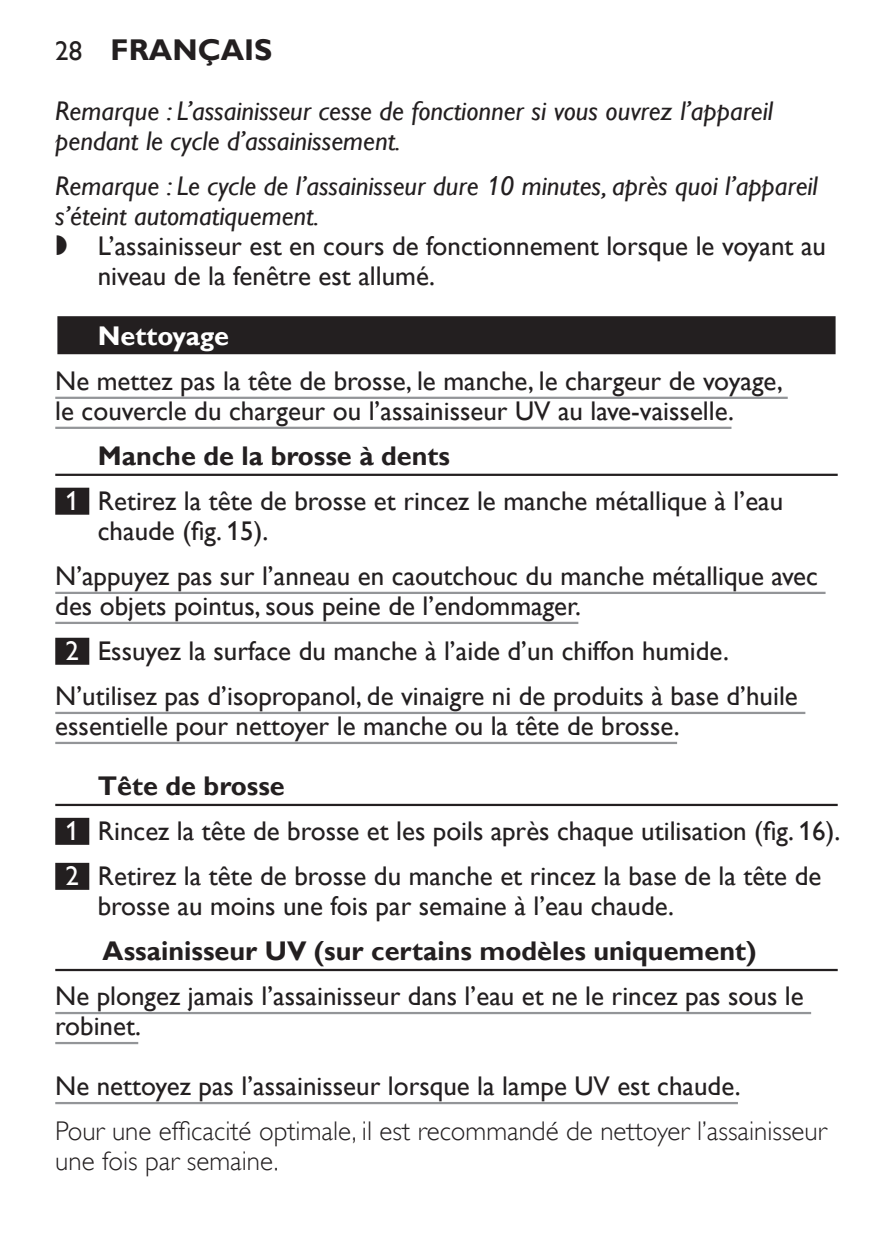
<style>
.page{position:relative;width:893px;height:1259px;background:#fff}
.page>*{position:absolute;margin:0;border:0;box-sizing:border-box;transform-origin:0 0}
.t1{font:700 30px "Gill Sans Alt One WGL";color:#231f20}
.t2{font:27px/45px "Gill Sans Alt One WGL";color:#231f20}
.t3{font:italic 27px/30px "Gill Sans Alt One WGL";color:#231f20}
.t4{font:27px/30px "Gill Sans Alt One WGL Light";color:#231f20}
.t5{font:700 27px "Gill Sans Alt One WGL";color:#231f20}
.t6{font:700 27px "Gill Sans Alt One WGL";letter-spacing:-.01em;color:#fff}
.s1{font-weight:400;font-size:27px}
.s2{font-family:"Philips Ll Font Plain"}
.s3{font-weight:700}
.s4{color:#fff}
</style>
<div class="page">
<div style="left:55px;top:314px;width:783px;height:43px;background:linear-gradient(to right,#c9c8c8,#c9c8c8)"></div>
<div style="left:57px;top:316px;width:779px;height:38px;background:#231f20"></div>
<hr style="left:55px;top:397px;width:733px;height:2px;background:#939598">
<hr style="left:55px;top:427px;width:676px;height:2px;background:#939598">
<hr style="left:55px;top:474px;width:783px;height:2px;background:#231f20">
<div style="left:55px;top:488px;width:34px;height:27px;background:#231f20"></div>
<hr style="left:55px;top:592px;width:770px;height:2px;background:#939598">
<hr style="left:55px;top:622px;width:523px;height:2px;background:#939598">
<div style="left:55px;top:638px;width:34px;height:27px;background:#231f20"></div>
<hr style="left:55px;top:712px;width:750px;height:2px;background:#939598">
<hr style="left:55px;top:742px;width:622px;height:2px;background:#939598">
<hr style="left:55px;top:804px;width:783px;height:2px;background:#231f20">
<div style="left:55px;top:818px;width:34px;height:27px;background:#231f20"></div>
<div style="left:55px;top:863px;width:34px;height:27px;background:#231f20"></div>
<hr style="left:55px;top:969px;width:783px;height:2px;background:#231f20">
<hr style="left:55px;top:1012px;width:756px;height:2px;background:#939598">
<hr style="left:55px;top:1042px;width:83px;height:2px;background:#939598">
<hr style="left:55px;top:1102px;width:683px;height:2px;background:#939598">
<p class="t1" style="left:55px;top:29px;width:219px"><span class="s1">28</span> FRANÇAIS</p>
<p class="t3" style="left:55px;top:96px;width:719px">Remarque : L’assainisseur cesse de fonctionner si vous ouvrez l’appareil pendant le cycle d’assainissement.</p>
<p class="t3" style="left:55px;top:171px;width:764px">Remarque : Le cycle de l’assainisseur dure 10 minutes, après quoi l’appareil</p>
<p class="t3" style="left:55px;top:201px;width:265px">s’éteint automatiquement.</p>
<p class="t2" style="left:55px;top:223px;width:772px"><span class="s2">,</span> L’assainisseur est en cours de fonctionnement lorsque le voyant au</p>
<p class="t2" style="left:98px;top:253px;width:339px">niveau de la fenêtre est allumé.</p>
<p class="t6" style="left:98px;top:317px;width:133px">Nettoyage</p>
<p class="t2" style="left:55px;top:366px;width:729px;line-height:30px">Ne mettez pas la tête de brosse, le manche, le chargeur de voyage, le couvercle du chargeur ou l’assainisseur UV au lave-vaisselle.</p>
<p class="t2" style="left:66px;top:433px;width:719px;text-indent:32px"><span class="s3">Manche de la brosse à dents<br></span><span class="s4">1</span> Retirez la tête de brosse et rincez le manche métallique à l’eau</p>
<p class="t2" style="left:55px;top:508px;width:764px;text-indent:43px">chaude (fig. 15).<br>N’appuyez pas sur l’anneau en caoutchouc du manche métallique avec</p>
<p class="t2" style="left:55px;top:583px;width:527px">des objets pointus, sous peine de l’endommager.</p>
<p class="t2" style="left:66px;top:628px;width:665px"><span class="s4">2</span> Essuyez la surface du manche à l’aide d’un chiffon humide.</p>
<p class="t2" style="left:55px;top:673px;width:744px">N’utilisez pas d’isopropanol, de vinaigre ni de produits à base d’huile</p>
<p class="t2" style="left:55px;top:703px;width:626px">essentielle pour nettoyer le manche ou la tête de brosse.</p>
<p class="t2" style="left:66px;top:763px;width:776px;text-indent:32px"><span class="s3">Tête de brosse<br></span><span class="s4">1</span> Rincez la tête de brosse et les poils après chaque utilisation (fig. 16).<br><span class="s4">2</span> Retirez la tête de brosse du manche et rincez la base de la tête de</p>
<p class="t2" style="left:98px;top:883px;width:578px">brosse au moins une fois par semaine à l’eau chaude.</p>
<p class="t5" style="left:103px;top:932px;width:655px">Assainisseur UV (sur certains modèles uniquement)</p>
<p class="t2" style="left:55px;top:981px;width:750px;line-height:30px">Ne plongez jamais l’assainisseur dans l’eau et ne le rincez pas sous le robinet.</p>
<p class="t2" style="left:55px;top:1063px;width:687px">Ne nettoyez pas l’assainisseur lorsque la lampe UV est chaude.</p>
<p class="t4" style="left:55px;top:1116px;width:773px">Pour une efficacité optimale, il est recommandé de nettoyer l’assainisseur une fois par semaine.</p>
</div>
